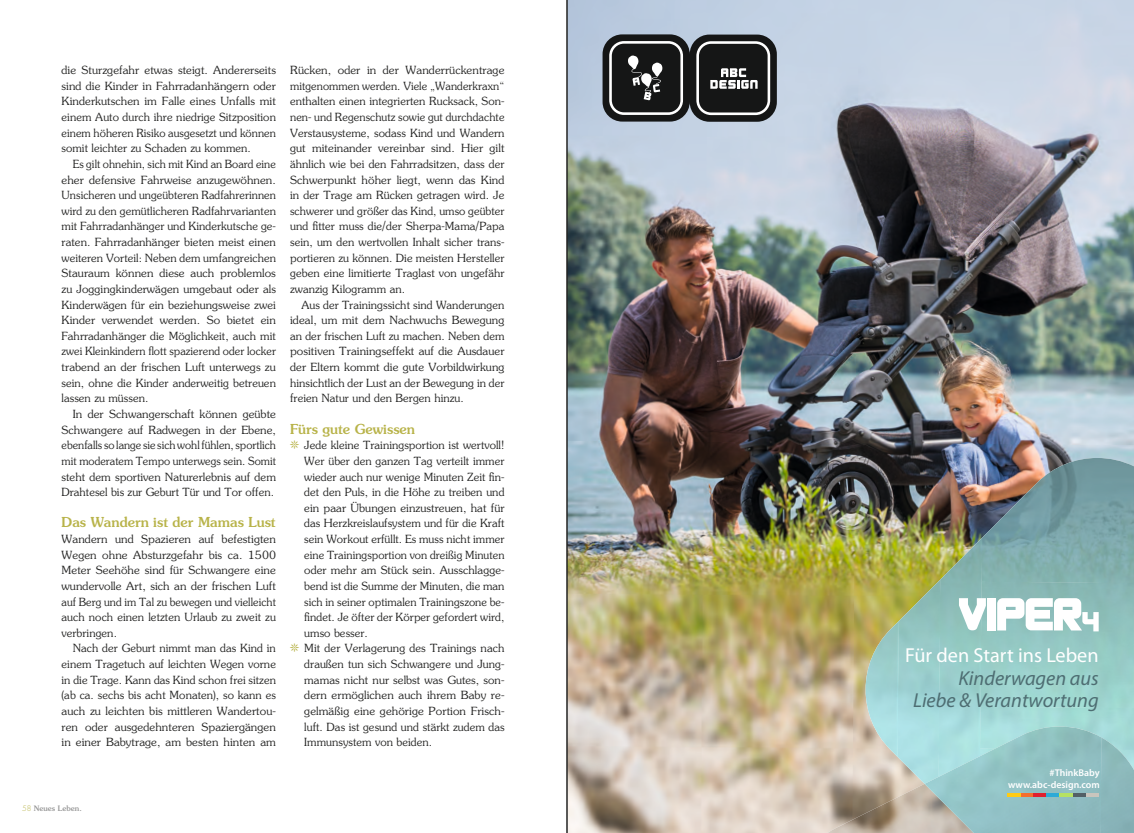
<style>
.page{position:relative;width:1134px;height:833px;background:#fff}
.page>*{position:absolute;margin:0;border:0;box-sizing:border-box;transform-origin:0 0}
.t1{font:italic 20.25px/22.6px "Myriad Pro";color:#4e6d72;text-align:right}
.t2{font:20.25px "Myriad Pro";color:#fff}
.t3{font:500 13.75px "Souvenir";letter-spacing:.005em;color:#b8b349}
.t4{font:300 11.25px/15.6px "Souvenir";letter-spacing:.005em;color:#242423;text-align:justify}
.t5{font:600 9.75px/11.8px "Myriad Pro";color:#fff;text-align:right}
.t6{font:500 7.5px "Souvenir";letter-spacing:.01em;color:#999}
.s1{font-family:"Helvetica";font-size:12.5px}
.s2{font-family:"Bluemchen";font-weight:400;font-size:12.5px;color:#b8b349}
.s3{font-family:"Futura";font-weight:300;color:#b8b349}
</style>
<div class="page">
<img style="left:568px;top:0;width:566px;height:833px">
<img style="left:981px;top:458px;width:153px;height:123px">
<img style="left:938px;top:537px;width:44px;height:189px">
<img style="left:897px;top:579px;width:43px;height:205px">
<img style="left:857px;top:621px;width:42px;height:136px">
<img style="left:980px;top:581px;width:154px;height:125px">
<img style="left:980px;top:706px;width:154px;height:31px">
<img style="left:827px;top:784px;width:97px;height:49px">
<img style="left:924px;top:726px;width:178px;height:107px">
<img style="left:1100px;top:737px;width:34px;height:96px">
<svg style="left:1007px;top:793px;width:91px;height:3px"></svg>
<div style="left:987px;top:598px;width:9px;height:32px;background:#fff"></div>
<svg style="left:997px;top:598px;width:102px;height:33px"></svg>
<svg style="left:959px;top:598px;width:27px;height:32px"></svg>
<svg style="left:602px;top:34px;width:175px;height:88px;background:#404243"></svg>
<hr style="left:567px;top:0;width:1px;height:833px;background:#242423">
<p class="t4" style="left:62px;top:62px;width:216px">die Sturzgefahr etwas steigt. Andererseits sind die Kinder in Fahrradanhängern oder Kinderkutschen im Falle eines Unfalls mit einem Auto durch ihre niedrige Sitzposition einem höheren Risiko ausgesetzt und können somit leichter zu Schaden zu kommen.</p>
<p class="t4" style="left:62px;top:156px;width:216px;text-indent:11px">Es gilt ohnehin, sich mit Kind an Board eine eher defensive Fahrweise anzugewöhnen.<br>Unsicheren und ungeübteren Radfahrerinnen wird zu den gemütlicheren Radfahrvarianten mit Fahrradanhänger und Kinderkutsche ge&shy;raten. Fahrradanhänger bieten meist einen weiteren Vorteil: Neben dem umfangreichen Stauraum können diese auch problemlos zu Joggingkinderwägen umgebaut oder als Kinderwägen für ein beziehungsweise zwei Kinder verwendet werden. So bietet ein Fahrradanhänger die Möglichkeit, auch mit zwei Kleinkindern flott spazierend oder locker trabend an der frischen Luft unterwegs zu sein, ohne die Kinder anderweitig betreuen lassen zu müssen.</p>
<p class="t4" style="left:62px;top:406px;width:216px;text-indent:11px">In der Schwangerschaft können geübte Schwangere auf Radwegen in der Ebene, ebenfalls so lange sie sich wohl fühlen, sportlich mit moderatem Tempo unterwegs sein. Somit steht dem sportiven Naturerlebnis auf dem Drahtesel bis zur Geburt Tür und Tor -offen.</p>
<p class="t3" style="left:62px;top:514px;width:216px">Das Wandern ist der Mamas Lust</p>
<p class="t4" style="left:62px;top:531px;width:216px">Wandern und Spazieren auf befestigten Wegen ohne Absturzgefahr bis ca. 1500<br>Meter Seehöhe sind für Schwangere eine wundervolle Art, sich an der frischen Luft auf Berg und im Tal zu bewegen und vielleicht auch noch einen letzten Urlaub zu zweit zu verbringen.</p>
<p class="t4" style="left:62px;top:640px;width:216px;text-indent:11px">Nach der Geburt nimmt man das Kind in einem Tragetuch auf leichten Wegen vorne in die Trage. Kann das Kind schon frei sitzen (ab ca. sechs bis acht Monaten), so kann es auch zu leichten bis mittleren Wandertou&shy;ren oder ausgedehnteren Spaziergängen in einer Babytrage, am besten hinten am</p>
<p class="t4" style="left:290px;top:62px;width:216px">Rücken, oder in der Wanderrückentrage mitgenommen werden. Viele „Wanderkraxn“ enthalten einen integrierten Rucksack, Son&shy;nen- und Regenschutz sowie gut durchdachte Verstausysteme, sodass Kind und Wandern gut miteinander vereinbar sind. Hier gilt ähnlich wie bei den Fahrradsitzen, dass der Schwerpunkt höher liegt, wenn das Kind in der Trage am Rücken getragen wird. Je schwerer und größer das Kind, umso geübter und fitter muss die<span class="s1">/</span>der Sherpa-Mama<span class="s1">/</span>Papa sein, um den wertvollen Inhalt sicher trans&shy;portieren zu können. Die meisten Hersteller geben eine limitierte Traglast von ungefähr zwanzig Kilogramm an.</p>
<p class="t4" style="left:290px;top:296px;width:216px;text-indent:11px">Aus der Trainingssicht sind Wanderungen ideal, um mit dem Nachwuchs Bewegung an der frischen Luft zu machen. Neben dem positiven Trainingseffekt auf die Ausdauer der Eltern kommt die gute Vorbildwirkung hinsichtlich der Lust an der Bewegung in der freien Natur und den Bergen hinzu.</p>
<p class="t3" style="left:290px;top:420px;width:126px">Fürs gute Gewissen</p>
<p class="t4" style="left:290px;top:437px;width:216px"><span class="s2">B</span> Jede kleine Trainingsportion ist wertvoll!</p>
<p class="t4" style="left:304px;top:453px;width:202px">Wer über den ganzen Tag verteilt immer</p>
<p class="t4" style="left:304px;top:468px;width:202px">wieder auch nur wenige Minuten Zeit fin-</p>
<p class="t4" style="left:304px;top:484px;width:202px">det den Puls, in die Höhe zu treiben und</p>
<p class="t4" style="left:304px;top:499px;width:202px">ein paar Übungen einzustreuen, hat für</p>
<p class="t4" style="left:304px;top:515px;width:202px">das Herzkreislaufsystem und für die Kraft</p>
<p class="t4" style="left:304px;top:531px;width:202px">sein Workout erfüllt. Es muss nicht immer</p>
<p class="t4" style="left:304px;top:546px;width:202px">eine Trainingsportion von dreißig Minuten</p>
<p class="t4" style="left:304px;top:562px;width:202px">oder mehr am Stück sein. Ausschlagge-</p>
<p class="t4" style="left:304px;top:578px;width:202px">bend ist die Summe der Minuten, die man</p>
<p class="t4" style="left:304px;top:593px;width:202px">sich in seiner optimalen Trainingszone be-</p>
<p class="t4" style="left:304px;top:609px;width:202px">findet. Je öfter der Körper gefordert wird,</p>
<p class="t4" style="left:304px;top:624px;width:65px">umso besser.</p>
<p class="t4" style="left:290px;top:640px;width:216px"><span class="s2">B</span> Mit der Verlagerung des Trainings nach</p>
<p class="t4" style="left:304px;top:656px;width:202px">draußen tun sich Schwangere und Jung-</p>
<p class="t4" style="left:304px;top:671px;width:202px">mamas nicht nur selbst was Gutes, son-</p>
<p class="t4" style="left:304px;top:687px;width:202px">dern ermöglichen auch ihrem Baby re-</p>
<p class="t4" style="left:304px;top:703px;width:202px">gelmäßig eine gehörige Portion Frisch-</p>
<p class="t4" style="left:304px;top:718px;width:202px">luft. Das ist gesund und stärkt zudem das</p>
<p class="t4" style="left:304px;top:734px;width:129px">Immunsystem von beiden.</p>
<p class="t6" style="left:22px;top:803px;width:61px"><span class="s3">58</span> Neues Leben.</p>
<h1 class="t2" style="left:905px;top:642px;width:195px">Für den Start ins Leben</h1>
<h1 class="t1" style="left:913px;top:666px;width:187px">Kinderwagen aus<br>Liebe &amp; Verantwortung</h1>
<p class="t5" style="left:1008px;top:766px;width:93px">#ThinkBaby www.abc-design.com</p>
</div>
